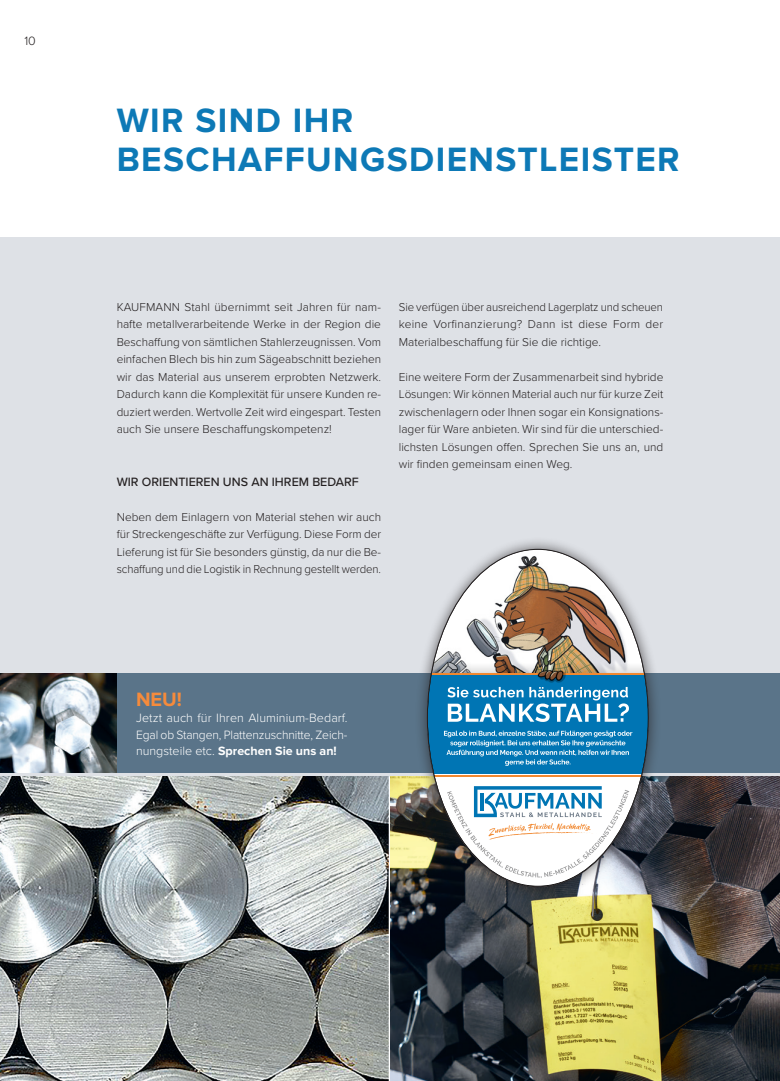
<style>
.page{position:relative;width:780px;height:1081px;background:#fff}
.page>*{position:absolute;margin:0;border:0;box-sizing:border-box;transform-origin:0 0}
.HL2{font:700 35px/38.8px "Proxima Nova";letter-spacing:.04em;color:#0d79b6}
.Historie{font:700 20px "Proxima Nova";color:#f58b3c}
.Historie-2{font:300 12.5px/16.2px "Proxima Nova";letter-spacing:-.01em;color:#fff;text-align:justify}
.Zwischenhead{font:500 12.5px "Proxima Nova";color:#231f20}
.Historie-3{font:300 12.5px "Proxima Nova";color:#231f20}
.copy{font:300 11.88px/17.5px "Proxima Nova";color:#231f20;text-align:justify}
.copy-2{font:300 11.88px/17.5px "Proxima Nova";color:#231f20;text-align:justify;scale:.96 1}
.s1{font-weight:700}
</style>
<div class="page">
<div style="left:0;top:237px;width:780px;height:844px;background:#dee1e6"></div>
<div style="left:60px;top:674px;width:720px;height:99px;background:#5a7489"></div>
<img style="left:0;top:776px;width:780px;height:305px">
<div style="left:414px;top:536px;width:247px;height:364px;background:#231f20;opacity:.75"></div>
<svg style="left:427px;top:549px;width:221px;height:337px;background:#93abb8"></svg>
<img style="left:530px;top:661px;width:46px;height:32px">
<img style="left:0;top:674px;width:117px;height:98px">
<hr style="left:389px;top:776px;width:1px;height:305px;background:#fff">
<p class="Historie-3" style="left:24px;top:32px;width:13px">10</p>
<p class="HL2" style="left:117px;top:102px;width:564px">WIR SIND IHR<br>BESCHAFFUNGSDIENSTLEISTER</p>
<p class="copy" style="left:117px;top:297px;width:266px">KAUFMANN Stahl übernimmt seit Jahren für nam&shy;hafte metallverarbeitende Werke in der Region die Beschaffung von sämtlichen Stahlerzeugnissen. Vom einfachen Blech bis hin zum Sägeabschnitt beziehen wir das Material aus unserem erprobten Netzwerk.<br>Dadurch kann die Komplexität für unsere Kunden re&shy;duziert werden. Wertvolle Zeit wird eingespart. Testen auch Sie unsere Beschaffungskompetenz!</p>
<p class="Zwischenhead" style="left:117px;top:472px;width:244px">WIR ORIENTIEREN UNS AN IHREM BEDARF</p>
<p class="copy" style="left:117px;top:507px;width:266px">Neben dem Einlagern von Material stehen wir auch für Streckengeschäfte zur Verfügung. Diese Form der Lieferung ist für Sie besonders günstig, da nur die Be&shy;schaffung und die Logistik in Rechnung gestellt werden.</p>
<p class="copy-2" style="left:399px;top:297px;width:277px">Sie verfügen über ausreichend Lagerplatz und scheuen keine Vorfinanzierung? Dann ist diese Form der Materialbeschaffung für Sie die richtige.</p>
<p class="copy" style="left:399px;top:367px;width:266px">Eine weitere Form der Zusammenarbeit sind hybride Lösungen: Wir können Material auch nur für kurze Zeit zwischenlagern oder Ihnen sogar ein Konsignations&shy;lager für Ware anbieten. Wir sind für die unterschied&shy;lichsten Lösungen offen. Sprechen Sie uns an, und wir finden gemeinsam einen Weg.</p>
<p class="Historie" style="left:136px;top:688px;width:48px">NEU!</p>
<p class="Historie-2" style="left:136px;top:709px;width:213px">Jetzt auch für Ihren Aluminium-Bedarf.<br>Egal ob Stangen, Plattenzuschnitte, Zeich&shy;nungsteile etc. <span class="s1">Sprechen Sie uns an!</span></p>
</div>
